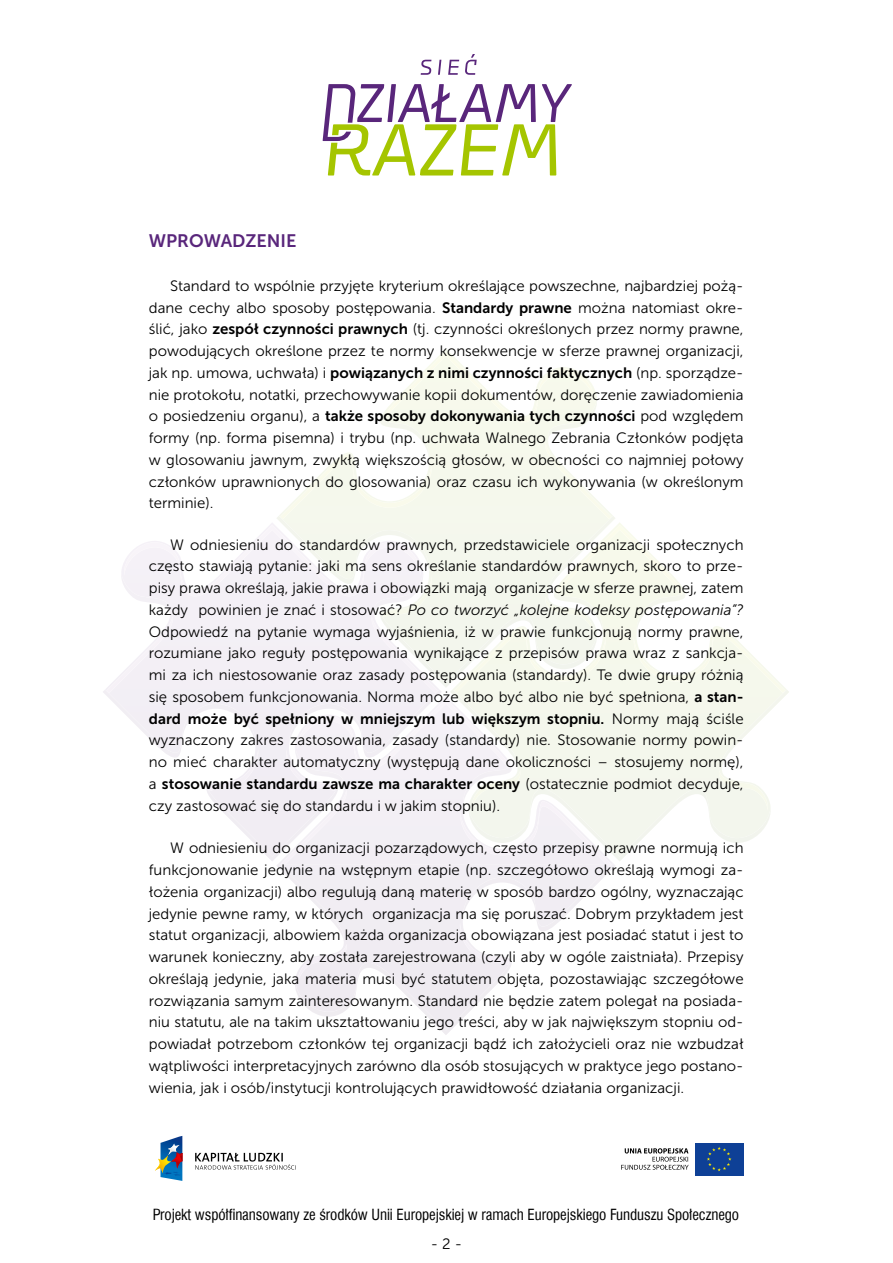
<style>
.page{position:relative;width:893px;height:1263px;background:#fff}
.page>*{position:absolute;margin:0;border:0;box-sizing:border-box;transform-origin:0 0}
.t1{font:18px "Museo Sans 700";color:#59267b}
.t2{font:15px/21.8px "Museo Sans 300";color:#000;text-align:justify}
.t3{font:15px "Museo Sans 700";color:#000}
.t4{font:15px "Swis 721 Cn EU";letter-spacing:-.005em;color:#000}
.s1{font-family:"Museo Sans 700"}
.s2{font-family:"Museo Sans 300"}
.s3{font-style:italic}
</style>
<div class="page">
<svg style="left:280px;top:351px;width:332px;height:165px"></svg>
<svg style="left:548px;top:398px;width:49px;height:41px"></svg>
<svg style="left:380px;top:418px;width:49px;height:41px"></svg>
<svg style="left:103px;top:516px;width:686px;height:348px"></svg>
<svg style="left:195px;top:1153px;width:101px;height:17px"></svg>
<svg style="left:155px;top:1136px;width:27px;height:45px"></svg>
<div style="left:695px;top:1143px;width:49px;height:32px;background:#0e4096"></div>
<svg style="left:707px;top:1147px;width:24px;height:24px"></svg>
<svg style="left:621px;top:1148px;width:68px;height:22px"></svg>
<svg style="left:323px;top:84px;width:249px;height:91px"></svg>
<svg style="left:421px;top:60px;width:10px;height:15px"></svg>
<svg style="left:438px;top:60px;width:3px;height:15px"></svg>
<svg style="left:448px;top:60px;width:11px;height:15px"></svg>
<svg style="left:465px;top:54px;width:12px;height:21px"></svg>
<p class="t1" style="left:149px;top:231px;width:149px">WPROWADZENIE</p>
<p class="t2" style="left:149px;top:275px;width:596px;text-indent:21px">Standard to wspólnie przyjęte kryterium określające powszechne, najbardziej pożą&shy;dane cechy albo sposoby postępowania. <span class="s1">Standardy prawne</span> można natomiast okre&shy;ślić, jako <span class="s1">zespół czynności prawnych</span> (tj. czynności określonych przez normy prawne, powodujących określone przez te normy konsekwencje w sferze prawnej organizacji,</p>
<p class="t3" style="left:149px;top:364px;width:596px"><span class="s2">jak np. umowa, uchwała) i</span> powiązanych z nimi czynności faktycznych <span class="s2">(np. sporządze-</span></p>
<p class="t2" style="left:149px;top:384px;width:596px">nie protokołu, notatki, przechowywanie kopii dokumentów, doręczenie zawiadomienia</p>
<p class="t3" style="left:149px;top:408px;width:596px"><span class="s2">o posiedzeniu organu), a</span> także sposoby dokonywania tych czynności <span class="s2">pod względem</span></p>
<p class="t2" style="left:149px;top:427px;width:596px">formy (np. forma pisemna) i trybu (np. uchwała Walnego Zebrania Członków podjęta w glosowaniu jawnym, zwykłą większością głosów, w obecności co najmniej połowy członków uprawnionych do glosowania) oraz czasu ich wykonywania (w określonym terminie).</p>
<p class="t2" style="left:149px;top:534px;width:596px;text-indent:21px">W odniesieniu do standardów prawnych, przedstawiciele organizacji społecznych często stawiają pytanie: jaki ma sens określanie standardów prawnych, skoro to prze&shy;pisy prawa określają, jakie prawa i obowiązki mają organizacje w sferze prawnej, zatem każdy powinien je znać i stosować? <span class="s3">Po co tworzyć „kolejne kodeksy postępowania”?<br></span>Odpowiedź na pytanie wymaga wyjaśnienia, iż w prawie funkcjonują normy prawne, rozumiane jako reguły postępowania wynikające z przepisów prawa wraz z sankcja&shy;mi za ich niestosowanie oraz zasady postępowania (standardy). Te dwie grupy różnią się sposobem funkcjonowania. Norma może albo być albo nie być spełniona, <span class="s1">a stan-</span></p>
<p class="t3" style="left:149px;top:710px;width:596px">dard może być spełniony w mniejszym lub większym stopniu. <span class="s2">Normy mają ściśle</span></p>
<p class="t2" style="left:149px;top:729px;width:596px">wyznaczony zakres zastosowania, zasady (standardy) nie. Stosowanie normy powin&shy;no mieć charakter automatyczny (występują dane okoliczności – stosujemy normę),</p>
<p class="t3" style="left:149px;top:775px;width:596px"><span class="s2">a</span> stosowanie standardu zawsze ma charakter oceny <span class="s2">(ostatecznie podmiot decyduje,</span></p>
<p class="t2" style="left:149px;top:795px;width:353px">czy zastosować się do standardu i w jakim stopniu).</p>
<p class="t2" style="left:149px;top:837px;width:596px;text-indent:21px">W odniesieniu do organizacji pozarządowych, często przepisy prawne normują ich funkcjonowanie jedynie na wstępnym etapie (np. szczegółowo określają wymogi za&shy;łożenia organizacji) albo regulują daną materię w sposób bardzo ogólny, wyznaczając jedynie pewne ramy, w których organizacja ma się poruszać. Dobrym przykładem jest statut organizacji, albowiem każda organizacja obowiązana jest posiadać statut i jest to warunek konieczny, aby została zarejestrowana (czyli aby w ogóle zaistniała). Przepisy określają jedynie, jaka materia musi być statutem objęta, pozostawiając szczegółowe rozwiązania samym zainteresowanym. Standard nie będzie zatem polegał na posiada&shy;niu statutu, ale na takim ukształtowaniu jego treści, aby w jak największym stopniu od&shy;powiadał potrzebom członków tej organizacji bądź ich założycieli oraz nie wzbudzał wątpliwości interpretacyjnych zarówno dla osób stosujących w praktyce jego postano&shy;wienia, jak i osób/instytucji kontrolujących prawidłowość działania organizacji.</p>
<p class="t4" style="left:153px;top:1204px;width:588px">Projekt współfinansowany ze środków Unii Europejskiej w ramach Europejskiego Funduszu Społecznego</p>
<p class="t2" style="left:431px;top:1233px;width:33px">- 2 -</p>
</div>
